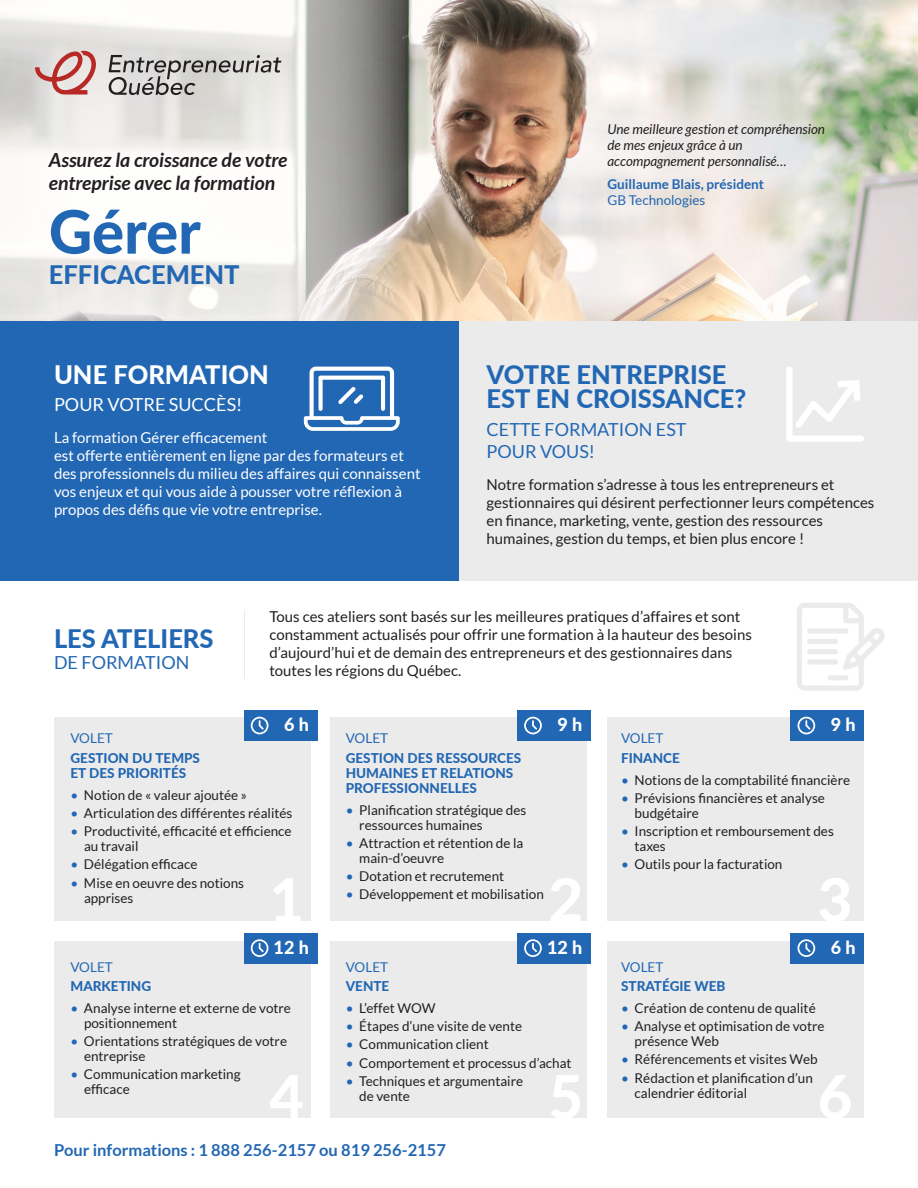
<style>
.page{position:relative;width:918px;height:1188px;background:#fff}
.page>*{position:absolute;margin:0;border:0;box-sizing:border-box;transform-origin:0 0}
.t1{font:800 60px "Lato";letter-spacing:-.005em;color:#2267b3}
.t2{font:800 25.5px/24px "Lato";color:#2267b3}
.t3{font:800 25.5px "Lato";color:#fff}
.t4{font:italic 700 19.5px/23.4px "Lato";color:#231f20}
.t5{font:18px/21.6px "Lato";color:#2267b3}
.t6{font:18px "Lato";color:#fff}
.t7{font:800 18px "Lato";color:#fff}
.t8{font:700 16.5px "Lato";color:#2267b3}
.t9{font:15px/18px "Lato";color:#231f20}
.t10{font:15px/18px "Lato";color:#fff}
.t11{font:13.5px/15px "Lato";color:#231f20}
.t12{font:800 13.5px/15px "Lato";color:#2267b3}
.t13{font:italic 13.5px/16.2px "Lato";color:#231f20}
.t14{font:13.5px "Lato";color:#2267b3}
.t15{font:700 13.5px "Lato";color:#2267b3}
.s1{color:#2267b3}
</style>
<div class="page">
<div style="left:0;top:320px;width:459px;height:261px;background:#2267b3"></div>
<div style="left:459px;top:320px;width:459px;height:261px;background:#ebebec"></div>
<div style="left:54px;top:718px;width:256px;height:203px;background:#ebebec"></div>
<div style="left:54px;top:941px;width:256px;height:176px;background:#ebebec"></div>
<div style="left:608px;top:718px;width:256px;height:203px;background:#ebebec"></div>
<div style="left:608px;top:941px;width:256px;height:176px;background:#ebebec"></div>
<div style="left:331px;top:718px;width:256px;height:203px;background:#ebebec"></div>
<div style="left:331px;top:941px;width:256px;height:176px;background:#ebebec"></div>
<img style="left:405px;top:0;width:513px;height:320px">
<hr style="left:244px;top:610px;width:1px;height:69px;background:#ebebec">
<div style="left:244px;top:710px;width:73px;height:31px;background:#2267b3"></div>
<svg style="left:251px;top:717px;width:17px;height:17px"></svg>
<div style="left:244px;top:933px;width:73px;height:31px;background:#2267b3"></div>
<svg style="left:251px;top:939px;width:17px;height:18px"></svg>
<div style="left:517px;top:710px;width:74px;height:31px;background:#2267b3"></div>
<svg style="left:524px;top:717px;width:18px;height:17px"></svg>
<div style="left:517px;top:933px;width:74px;height:31px;background:#2267b3"></div>
<svg style="left:524px;top:939px;width:18px;height:18px"></svg>
<div style="left:791px;top:710px;width:73px;height:31px;background:#2267b3"></div>
<svg style="left:798px;top:717px;width:17px;height:17px"></svg>
<div style="left:791px;top:933px;width:73px;height:31px;background:#2267b3"></div>
<svg style="left:798px;top:939px;width:17px;height:18px"></svg>
<svg style="left:797px;top:603px;width:88px;height:88px"></svg>
<div style="left:807px;top:628px;width:41px;height:6px;background:#ebebec;border-radius:3px"></div>
<div style="left:807px;top:639px;width:31px;height:5px;background:#ebebec;border-radius:3px"></div>
<div style="left:807px;top:649px;width:31px;height:5px;background:#ebebec;border-radius:3px"></div>
<div style="left:807px;top:659px;width:31px;height:6px;background:#ebebec;border-radius:3px"></div>
<div style="left:828px;top:675px;width:20px;height:5px;background:#ebebec;border-radius:3px"></div>
<svg style="left:786px;top:367px;width:78px;height:75px"></svg>
<svg style="left:304px;top:367px;width:96px;height:64px"></svg>
<svg style="left:0;top:0;width:405px;height:320px"></svg>
<svg style="left:108px;top:55px;width:173px;height:40px;background:#b9b7b5"></svg>
<svg style="left:35px;top:50px;width:61px;height:45px;background:#d5a7a4"></svg>
<p class="t4" style="left:49px;top:148px;width:240px">Assurez la croissance de votre entreprise avec la formation</p>
<p class="t1" style="left:49px;top:187px;width:153px">Gérer</p>
<p class="t2" style="left:49px;top:262px;width:192px">EFFICACEMENT</p>
<p class="t3" style="left:54px;top:356px;width:216px">UNE FORMATION</p>
<p class="t6" style="left:54px;top:395px;width:190px">POUR VOTRE SUCCÈS!</p>
<p class="t10" style="left:54px;top:428px;width:368px">La formation Gérer efficacement<br>est offerte entièrement en ligne par des formateurs et des professionnels du milieu des affaires qui connaissent vos enjeux et qui vous aide à pousser votre réflexion à propos des défis que vie votre entreprise.</p>
<p class="t13" style="left:608px;top:121px;width:219px">Une meilleure gestion et compréhension de mes enjeux grâce à un accompagnement personnalisé…</p>
<p class="t15" style="left:608px;top:177px;width:158px">Guillaume Blais, président</p>
<p class="t14" style="left:608px;top:193px;width:99px">GB Technologies</p>
<p class="t2" style="left:487px;top:362px;width:261px">VOTRE ENTREPRISE<br>EST EN CROISSANCE?</p>
<p class="t5" style="left:487px;top:419px;width:201px">CETTE FORMATION EST<br>POUR VOUS!</p>
<p class="t9" style="left:487px;top:475px;width:389px">Notre formation s’adresse à tous les entrepreneurs et gestionnaires qui désirent perfectionner leurs compétences en finance, marketing, vente, gestion des ressources humaines, gestion du temps, et bien plus encore !</p>
<p class="t2" style="left:54px;top:625px;width:161px">LES ATELIERS</p>
<p class="t5" style="left:54px;top:652px;width:137px">DE FORMATION</p>
<p class="t9" style="left:269px;top:607px;width:484px">Tous ces ateliers sont basés sur les meilleures pratiques d’affaires et sont constamment actualisés pour offrir une formation à la hauteur des besoins d’aujourd’hui et de demain des entrepreneurs et des gestionnaires dans toutes les régions du Québec.</p>
<p class="t7" style="left:284px;top:711px;width:26px">6 h</p>
<p class="t7" style="left:557px;top:711px;width:26px">9 h</p>
<p class="t7" style="left:831px;top:711px;width:26px">9 h</p>
<p class="t14" style="left:70px;top:731px;width:44px">VOLET</p>
<p class="t12" style="left:70px;top:750px;width:131px">GESTION DU TEMPS<br>ET DES PRIORITÉS</p>
<p class="t11" style="left:70px;top:787px;width:178px"><span class="s1">•</span> Notion de « valeur ajoutée »</p>
<p class="t11" style="left:70px;top:805px;width:223px"><span class="s1">•</span> Articulation des différentes réalités</p>
<p class="t11" style="left:84px;top:824px;width:209px;text-indent:-14px"><span class="s1">•</span> Productivité, efficacité et efficience au travail</p>
<p class="t11" style="left:70px;top:857px;width:128px"><span class="s1">•</span> Délégation efficace</p>
<p class="t11" style="left:84px;top:875px;width:162px;text-indent:-14px"><span class="s1">•</span> Mise en oeuvre des notions apprises</p>
<p class="t7" style="left:274px;top:934px;width:37px">12 h</p>
<p class="t14" style="left:70px;top:959px;width:44px">VOLET</p>
<p class="t12" style="left:70px;top:978px;width:82px">MARKETING</p>
<p class="t11" style="left:84px;top:1000px;width:209px;text-indent:-14px"><span class="s1">•</span> Analyse interne et externe de votre positionnement</p>
<p class="t11" style="left:84px;top:1034px;width:205px;text-indent:-14px"><span class="s1">•</span> Orientations stratégiques de votre entreprise</p>
<p class="t11" style="left:84px;top:1067px;width:158px;text-indent:-14px"><span class="s1">•</span> Communication marketing efficace</p>
<p class="t14" style="left:346px;top:731px;width:44px">VOLET</p>
<p class="t12" style="left:346px;top:750px;width:177px">GESTION DES RESSOURCES<br>HUMAINES ET RELATIONS<br>PROFESSIONNELLES</p>
<p class="t11" style="left:359px;top:802px;width:169px;text-indent:-14px"><span class="s1">•</span> Planification stratégique des ressources humaines</p>
<p class="t11" style="left:359px;top:835px;width:166px;text-indent:-14px"><span class="s1">•</span> Attraction et rétention de la main-d’oeuvre</p>
<p class="t11" style="left:346px;top:869px;width:160px"><span class="s1">•</span> Dotation et recrutement</p>
<p class="t11" style="left:346px;top:887px;width:200px"><span class="s1">•</span> Développement et mobilisation</p>
<p class="t7" style="left:547px;top:934px;width:37px">12 h</p>
<p class="t14" style="left:346px;top:959px;width:44px">VOLET</p>
<p class="t12" style="left:346px;top:978px;width:45px">VENTE</p>
<p class="t11" style="left:346px;top:1000px;width:91px"><span class="s1">•</span> L’effet WOW</p>
<p class="t11" style="left:346px;top:1019px;width:178px"><span class="s1">•</span> Étapes d’une visite de vente</p>
<p class="t11" style="left:346px;top:1037px;width:144px"><span class="s1">•</span> Communication client</p>
<p class="t11" style="left:346px;top:1055px;width:227px"><span class="s1">•</span> Comportement et processus d’achat</p>
<p class="t11" style="left:359px;top:1073px;width:165px;text-indent:-14px"><span class="s1">•</span> Techniques et argumentaire de vente</p>
<p class="t8" style="left:54px;top:1141px;width:394px">Pour informations : 1 888 256-2157 ou 819 256-2157</p>
<p class="t14" style="left:621px;top:731px;width:44px">VOLET</p>
<p class="t12" style="left:621px;top:750px;width:60px">FINANCE</p>
<p class="t11" style="left:621px;top:772px;width:231px"><span class="s1">•</span> Notions de la comptabilité financière</p>
<p class="t11" style="left:635px;top:790px;width:192px;text-indent:-14px"><span class="s1">•</span> Prévisions financières et analyse budgétaire</p>
<p class="t11" style="left:635px;top:824px;width:201px;text-indent:-14px"><span class="s1">•</span> Inscription et remboursement des taxes</p>
<p class="t11" style="left:621px;top:857px;width:163px"><span class="s1">•</span> Outils pour la facturation</p>
<p class="t7" style="left:831px;top:934px;width:26px">6 h</p>
<p class="t14" style="left:621px;top:959px;width:44px">VOLET</p>
<p class="t12" style="left:621px;top:978px;width:106px">STRATÉGIE WEB</p>
<p class="t11" style="left:621px;top:1000px;width:196px"><span class="s1">•</span> Création de contenu de qualité</p>
<p class="t11" style="left:635px;top:1019px;width:191px;text-indent:-14px"><span class="s1">•</span> Analyse et optimisation de votre présence Web</p>
<p class="t11" style="left:621px;top:1052px;width:198px"><span class="s1">•</span> Référencements et visites Web</p>
<p class="t11" style="left:635px;top:1070px;width:180px;text-indent:-14px"><span class="s1">•</span> Rédaction et planification d’un calendrier éditorial</p>
</div>
